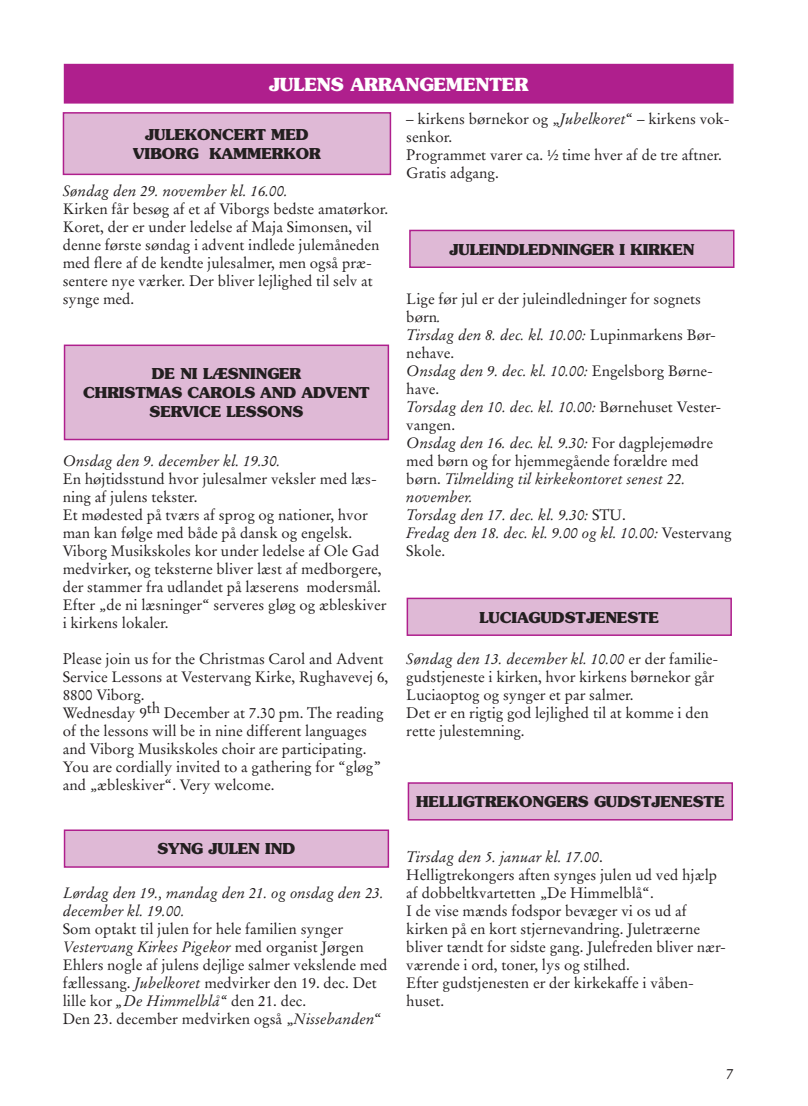
<style>
.page{position:relative;width:808px;height:1106px;background:#fff}
.page>*{position:absolute;margin:0;border:0;box-sizing:border-box;transform-origin:0 0}
.t1{font:700 18px "Souvenir Std";color:#fff}
.t2{font:15px/18px "Stempel Garamond LT Std";color:#231f20}
.t3{font:italic 15px/18px "Stempel Garamond LT Std";color:#231f20}
.t4{font:700 15px/19.2px "Souvenir Std";color:#231f20;text-align:center}
.s1{font-style:italic}
.s2{font-style:normal}
</style>
<div class="page">
<div style="left:65px;top:65px;width:668px;height:38px;background:#af1f8d"></div>
<div style="left:64px;top:64px;width:669px;height:40px;border:2px solid #af1f8d"></div>
<div style="left:410px;top:230px;width:324px;height:37px;background:#dfb9d6"></div>
<div style="left:409px;top:230px;width:325px;height:38px;border:2px solid #af1f8d"></div>
<div style="left:407px;top:598px;width:324px;height:37px;background:#dfb9d6"></div>
<div style="left:407px;top:597px;width:325px;height:39px;border:2px solid #af1f8d"></div>
<div style="left:408px;top:783px;width:324px;height:36px;background:#dfb9d6"></div>
<div style="left:408px;top:782px;width:325px;height:38px;border:2px solid #af1f8d"></div>
<div style="left:63px;top:113px;width:327px;height:61px;background:#dfb9d6"></div>
<div style="left:63px;top:112px;width:328px;height:63px;border:2px solid #af1f8d"></div>
<div style="left:65px;top:345px;width:323px;height:94px;background:#dfb9d6"></div>
<div style="left:64px;top:344px;width:325px;height:96px;border:2px solid #af1f8d"></div>
<div style="left:65px;top:830px;width:323px;height:37px;background:#dfb9d6"></div>
<div style="left:64px;top:829px;width:325px;height:38px;border:2px solid #af1f8d"></div>
<p class="t1" style="left:269px;top:73px;width:261px">JULENS ARRANGEMENTER</p>
<p class="t4" style="left:133px;top:124px;width:189px">JULEKONCERT MED<br>VIBORG KAMMERKOR</p>
<p class="t3" style="left:63px;top:182px;width:227px">Søndag den 29. november kl. 16.00.</p>
<p class="t2" style="left:63px;top:200px;width:327px">Kirken får besøg af et af Viborgs bedste amatørkor.<br>Koret, der er under ledelse af Maja Simonsen, vil denne første søndag i advent indlede julemåneden med flere af de kendte julesalmer, men også præ&shy;sentere nye værker. Der bliver lejlighed til selv at synge med.</p>
<p class="t4" style="left:83px;top:364px;width:288px">DE NI LÆSNINGER<br>CHRISTMAS CAROLS AND ADVENT<br>SERVICE LESSONS</p>
<p class="t3" style="left:63px;top:452px;width:219px">Onsdag den 9. december kl. 19.30.</p>
<p class="t2" style="left:63px;top:470px;width:325px">En højtidsstund hvor julesalmer veksler med læs&shy;ning af julens tekster.<br>Et mødested på tværs af sprog og nationer, hvor man kan følge med både på dansk og engelsk.<br>Viborg Musikskoles kor under ledelse af Ole Gad medvirker, og teksterne bliver læst af medborgere, der stammer fra udlandet på læserens modersmål.<br>Efter „de ni læsninger“ serveres gløg og æbleskiver i kirkens lokaler.</p>
<p class="t2" style="left:63px;top:650px;width:327px">Please join us for the Christmas Carol and Advent Service Lessons at Vestervang Kirke, Rughavevej 6, 8800 Viborg.<br>Wednesday 9th December at 7.30 pm. The reading of the lessons will be in nine different languages and Viborg Musikskoles choir are participating.<br>You are cordially invited to a gathering for “gløg” and „æbleskiver“. Very welcome.</p>
<p class="t4" style="left:157px;top:839px;width:139px">SYNG JULEN IND</p>
<p class="t3" style="left:63px;top:884px;width:323px">Lørdag den 19., mandag den 21. og onsdag den 23. december kl. 19.00.</p>
<p class="t2" style="left:63px;top:920px;width:326px">Som optakt til julen for hele familien synger <span class="s1">Vestervang Kirkes Pigekor</span> med organist Jørgen Ehlers nogle af julens dejlige salmer vekslende med fællessang. <span class="s1">Jubelkoret</span> medvirker den 19. dec. Det lille kor <span class="s1">„De Himmelblå“</span> den 21. dec.<br>Den 23. december medvirken også „<span class="s1">Nissebanden</span>“</p>
<p class="t2" style="left:406px;top:110px;width:325px">– kirkens børnekor og „<span class="s1">Jubelkoret</span>“ – kirkens vok&shy;senkor.<br>Programmet varer ca. ½ time hver af de tre aftner.<br>Gratis adgang.</p>
<p class="t4" style="left:449px;top:239px;width:246px">JULEINDLEDNINGER I KIRKEN</p>
<p class="t3" style="left:406px;top:290px;width:327px"><span class="s2">Lige før jul er der juleindledninger for sognets børn</span>.<br>Tirsdag den 8. dec. kl. 10.00: <span class="s2">Lupinmarkens Bør&shy;nehave.<br></span>Onsdag den 9. dec. kl. 10.00: <span class="s2">Engelsborg Børne&shy;have.<br></span>Torsdag den 10. dec. kl. 10.00: <span class="s2">Børnehuset Vester&shy;vangen.<br></span>Onsdag den 16. dec. kl. 9.30: <span class="s2">For dagplejemødre med børn og for hjemmegående forældre med børn.</span> Tilmelding til kirkekontoret senest 22. november.<br>Torsdag den 17. dec. kl. 9.30: <span class="s2">STU.<br></span>Fredag den 18. dec. kl. 9.00 og kl. 10.00: <span class="s2">Vestervang<br>Skole.</span></p>
<p class="t4" style="left:479px;top:607px;width:181px">LUCIAGUDSTJENESTE</p>
<p class="t2" style="left:406px;top:650px;width:312px"><span class="s1">Søndag den 13. december kl. 10.00</span> er der familie&shy;gudstjeneste i kirken, hvor kirkens børnekor går Luciaoptog og synger et par salmer.<br>Det er en rigtig god lejlighed til at komme i den rette julestemning.</p>
<p class="t4" style="left:416px;top:792px;width:310px">HELLIGTREKONGERS GUDSTJENESTE</p>
<p class="t2" style="left:406px;top:848px;width:321px"><span class="s1">Tirsdag den 5. januar kl. 17.00</span>.<br>Helligtrekongers aften synges julen ud ved hjælp af dobbeltkvartetten „De Himmelblå“.<br>I de vise mænds fodspor bevæger vi os ud af kirken på en kort stjernevandring. Juletræerne bliver tændt for sidste gang. Julefreden bliver nær&shy;værende i ord, toner, lys og stilhed.<br>Efter gudstjenesten er der kirkekaffe i våben&shy;huset.</p>
<p class="t2" style="left:726px;top:1065px;width:9px">7</p>
</div>
